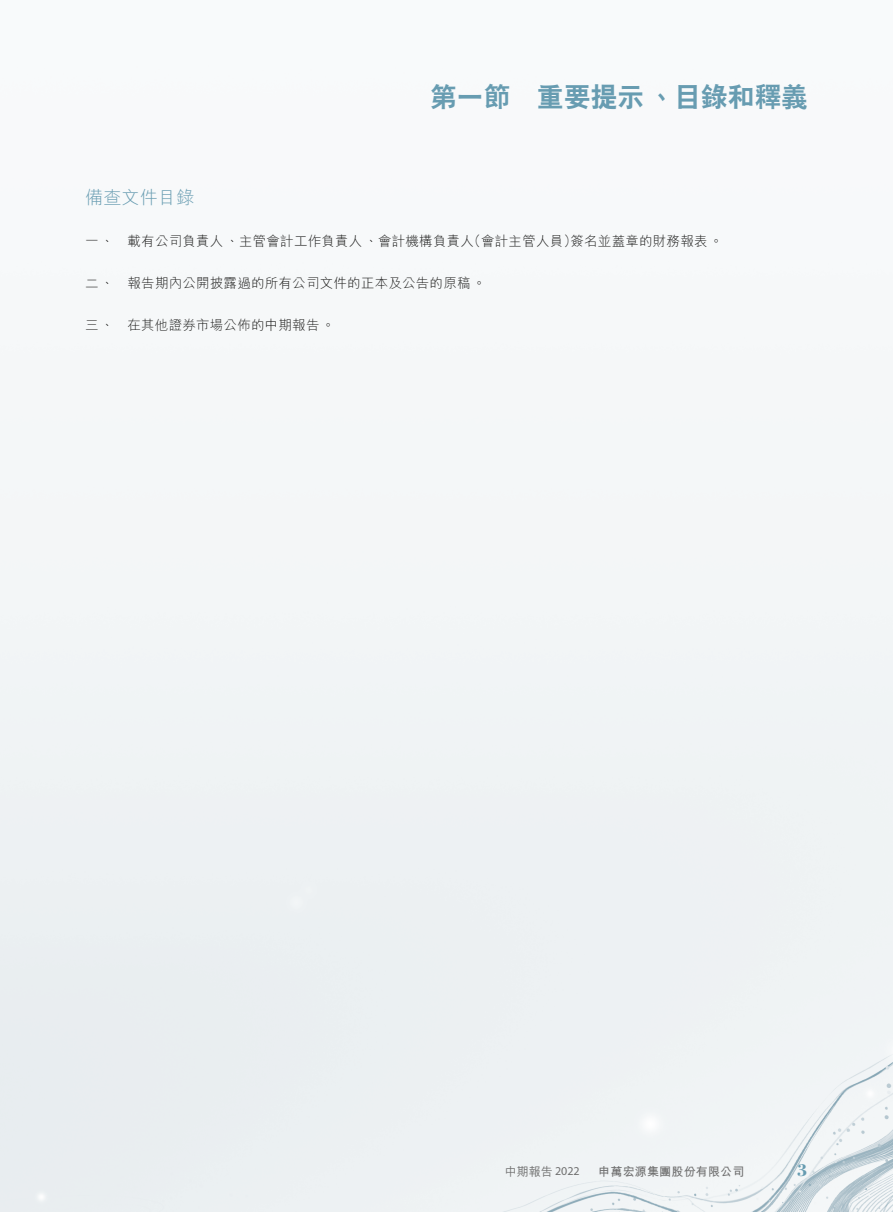
<style>
.page{position:relative;width:893px;height:1212px;background:#fff}
.page>*{position:absolute;margin:0;border:0;box-sizing:border-box;transform-origin:0 0}
.t1{font:800 27px "C Hei 2 HK";letter-spacing:.01em;color:#679cb1}
.t2{font:300 18px "M Hei HK";letter-spacing:.015em;color:#679cb1}
.t3{font:700 18px "Bodoni Std";color:#679cb1}
.t4{font:300 13.5px "M Hei HK";letter-spacing:.015em;color:#1c1c1b}
.t5{font:700 12px "M Hei HK";letter-spacing:.015em;color:#6f6f6f}
.t6{font:500 12px "M Hei HK";color:#6f6f6f}
.s1{font-family:"Myriad Pro";font-weight:400}
</style>
<div class="page">
<div style="left:0;top:411px;width:893px;height:801px;background:#f0f3f5"></div>
<h1 class="t1" style="left:430px;top:79px;width:379px">第一節 重要提示、目錄和釋義</h1>
<h2 class="t2" style="left:85px;top:185px;width:111px">備查文件目錄</h2>
<p class="t4" style="left:85px;top:232px;width:639px">一、 載有公司負責人、主管會計工作負責人、會計機構負責人（會計主管人員）簽名並蓋章的財務報表。</p>
<p class="t4" style="left:85px;top:274px;width:402px">二、 報告期內公開披露過的所有公司文件的正本及公告的原稿。</p>
<p class="t4" style="left:85px;top:316px;width:251px">三、 在其他證券市場公佈的中期報告。</p>
<p class="t6" style="left:505px;top:1162px;width:76px">中期報告 <span class="s1">2022</span></p>
<p class="t5" style="left:598px;top:1162px;width:148px">申萬宏源集團股份有限公司</p>
<h2 class="t3" style="left:797px;top:1159px;width:12px">3</h2>
</div>
